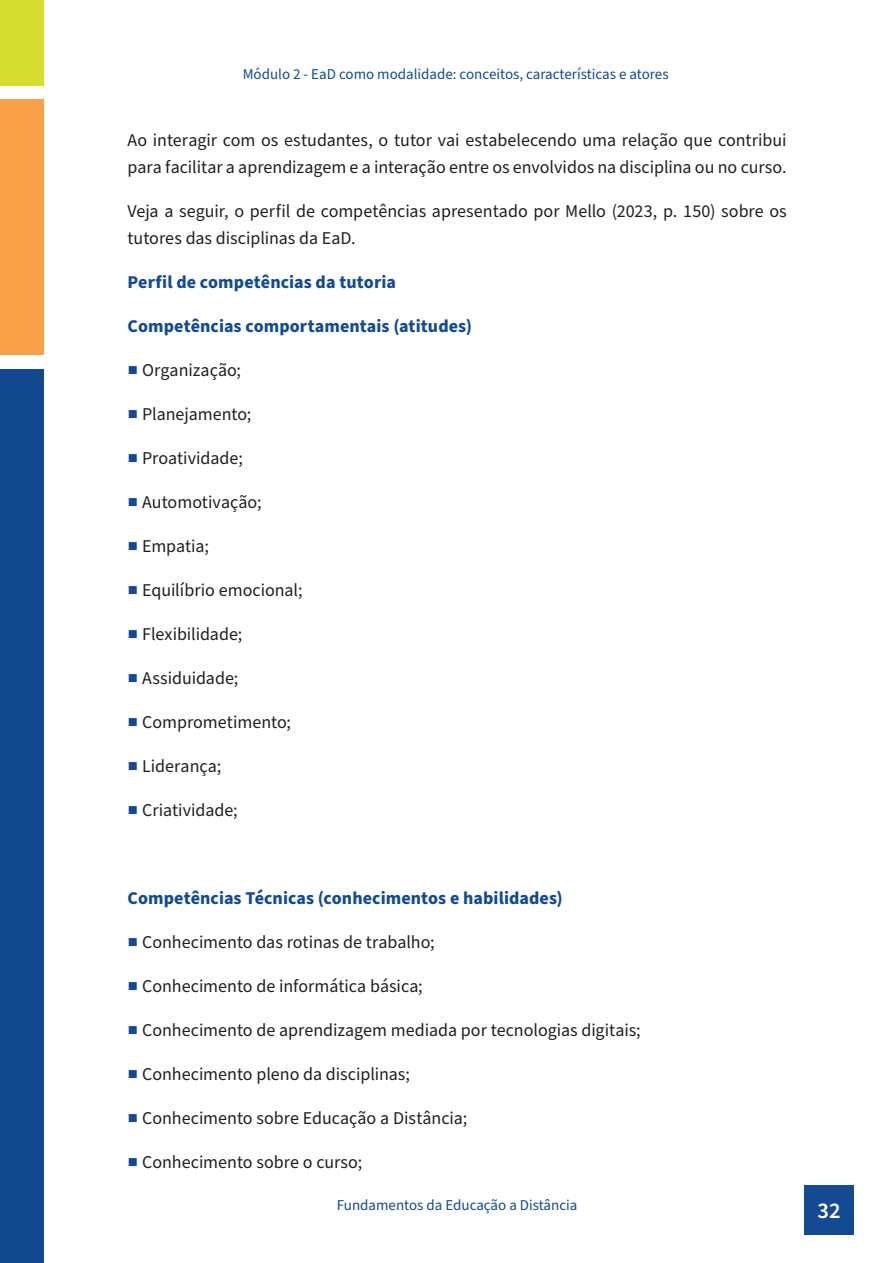
<style>
.page{position:relative;width:893px;height:1263px;background:#fff}
.page>*{position:absolute;margin:0;border:0;box-sizing:border-box;transform-origin:0 0}
.t1{font:600 22.5px "Source Sans Pro";color:#fff}
.Texto_geral{font:18px/27px "Source Sans Pro";color:#231f20}
.Texto_geral-2{font:700 18px "Source Sans Pro";letter-spacing:.005em;color:#134a91}
.t2{font:15px "Source Sans Pro";color:#134a91}
.s1{font-weight:600;color:#134a91}
</style>
<div class="page">
<div style="left:804px;top:1185px;width:50px;height:49px;background:#134a91"></div>
<div style="left:0;top:0;width:44px;height:85px;background:#d5dd2e"></div>
<div style="left:0;top:100px;width:44px;height:255px;background:#f9a149"></div>
<div style="left:0;top:369px;width:44px;height:894px;background:#12498f"></div>
<p class="t2" style="left:243px;top:64px;width:427px">Módulo 2 - EaD como modalidade: conceitos, características e atores</p>
<p class="Texto_geral" style="left:128px;top:127px;width:661px">Ao interagir com os estudantes, o tutor vai estabelecendo uma relação que contribui para facilitar a aprendizagem e a interação entre os envolvidos na disciplina ou no curso.</p>
<p class="Texto_geral" style="left:128px;top:198px;width:661px">Veja a seguir, o perfil de competências apresentado por Mello (2023, p. 150) sobre os tutores das disciplinas da EaD.</p>
<p class="Texto_geral-2" style="left:128px;top:270px;width:270px">Perfil de competências da tutoria</p>
<p class="Texto_geral-2" style="left:128px;top:314px;width:346px">Competências comportamentais (atitudes)</p>
<p class="Texto_geral" style="left:128px;top:357px;width:115px"><span class="s1">■</span> Organização;</p>
<p class="Texto_geral" style="left:128px;top:401px;width:125px"><span class="s1">■</span> Planejamento;</p>
<p class="Texto_geral" style="left:128px;top:445px;width:117px"><span class="s1">■</span> Proatividade;</p>
<p class="Texto_geral" style="left:128px;top:489px;width:136px"><span class="s1">■</span> Automotivação;</p>
<p class="Texto_geral" style="left:128px;top:533px;width:83px"><span class="s1">■</span> Empatia;</p>
<p class="Texto_geral" style="left:128px;top:577px;width:177px"><span class="s1">■</span> Equilíbrio emocional;</p>
<p class="Texto_geral" style="left:128px;top:621px;width:116px"><span class="s1">■</span> Flexibilidade;</p>
<p class="Texto_geral" style="left:128px;top:665px;width:112px"><span class="s1">■</span> Assiduidade;</p>
<p class="Texto_geral" style="left:128px;top:709px;width:165px"><span class="s1">■</span> Comprometimento;</p>
<p class="Texto_geral" style="left:128px;top:753px;width:95px"><span class="s1">■</span> Liderança;</p>
<p class="Texto_geral" style="left:128px;top:797px;width:112px"><span class="s1">■</span> Criatividade;</p>
<p class="Texto_geral-2" style="left:128px;top:886px;width:437px">Competências Técnicas (conhecimentos e habilidades)</p>
<p class="Texto_geral" style="left:128px;top:929px;width:309px"><span class="s1">■</span> Conhecimento das rotinas de trabalho;</p>
<p class="Texto_geral" style="left:128px;top:973px;width:297px"><span class="s1">■</span> Conhecimento de informática básica;</p>
<p class="Texto_geral" style="left:128px;top:1017px;width:515px"><span class="s1">■</span> Conhecimento de aprendizagem mediada por tecnologias digitais;</p>
<p class="Texto_geral" style="left:128px;top:1061px;width:284px"><span class="s1">■</span> Conhecimento pleno da disciplinas;</p>
<p class="Texto_geral" style="left:128px;top:1105px;width:341px"><span class="s1">■</span> Conhecimento sobre Educação a Distância;</p>
<p class="Texto_geral" style="left:128px;top:1149px;width:236px"><span class="s1">■</span> Conhecimento sobre o curso;</p>
<p class="t2" style="left:337px;top:1195px;width:242px">Fundamentos da Educação a Distância</p>
<p class="t1" style="left:818px;top:1195px;width:25px">32</p>
</div>
